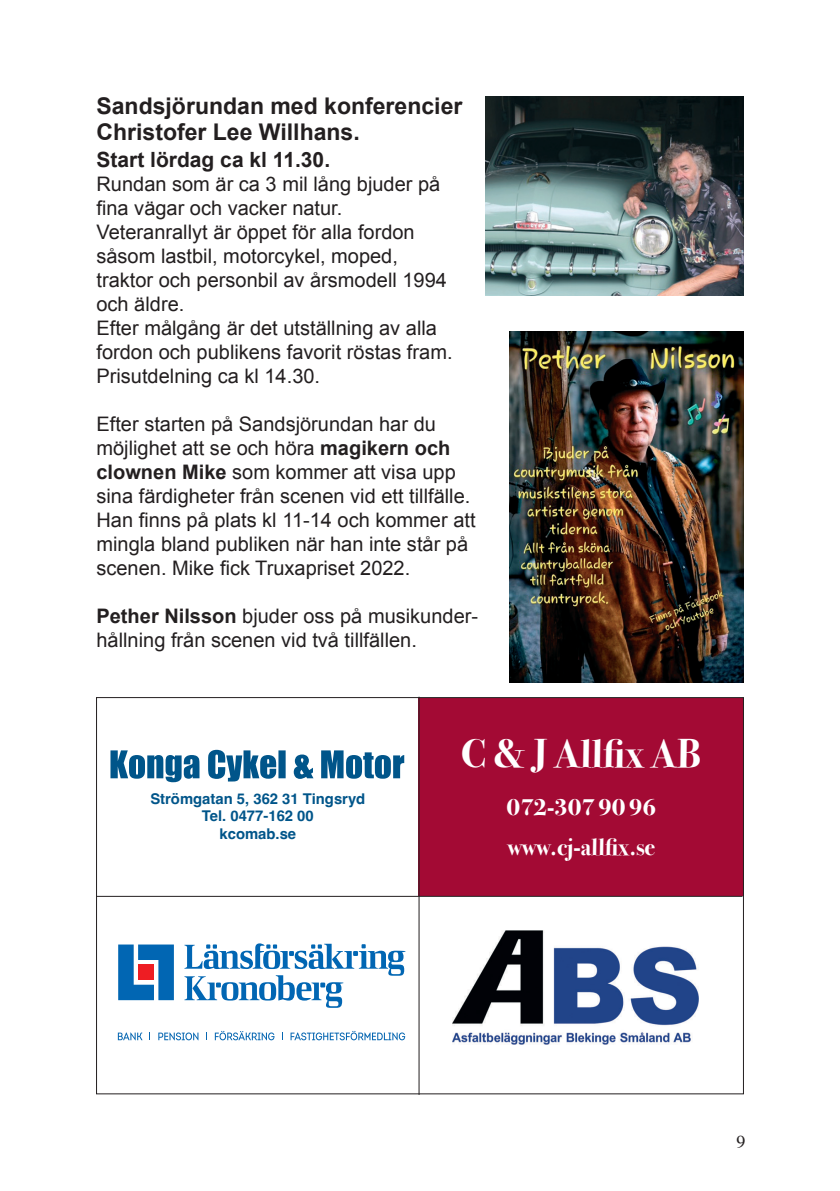
<style>
.page{position:relative;width:840px;height:1191px;background:#fff}
.page>*{position:absolute;margin:0;border:0;box-sizing:border-box;transform-origin:0 0}
.t1{font:700 40px "Bodoni Svty Two ITCTT";color:#fff}
.t2{font:700 24px/40px "Bodoni Svty Two ITCTT";color:#fff}
.t3{font:700 23px/26px "Arial";color:#231f20}
.t4{font:700 21px "Arial";color:#231f20}
.t5{font:20px/24px "Arial";color:#231f20}
.t6{font:18px "Times";color:#231f20}
.t7{font:700 14.8px/17.6px "Helvetica";color:#00558a;text-align:center}
.s1{font-weight:700}
</style>
<div class="page">
<div style="left:418px;top:698px;width:325px;height:198px;background:#a30a34"></div>
<img style="left:485px;top:96px;width:258px;height:199px">
<svg style="left:118px;top:1032px;width:24px;height:8px"></svg>
<svg style="left:158px;top:1032px;width:40px;height:8px"></svg>
<svg style="left:215px;top:1030px;width:59px;height:10px"></svg>
<svg style="left:290px;top:1031px;width:115px;height:9px"></svg>
<svg style="left:184px;top:943px;width:221px;height:64px"></svg>
<svg style="left:118px;top:944px;width:56px;height:56px"></svg>
<div style="left:138px;top:964px;width:16px;height:16px;background:#ee1d23"></div>
<img style="left:509px;top:332px;width:234px;height:350px">
<hr style="left:96px;top:896px;width:646px;height:1px;background:#231f20">
<img style="left:452px;top:931px;width:246px;height:113px">
<svg style="left:110px;top:750px;width:294px;height:32px"></svg>
<hr style="left:418px;top:696px;width:1px;height:398px;background:#231f20">
<p class="t3" style="left:96px;top:93px;width:367px">Sandsjörundan med konferencier<br>Christofer Lee Willhans.</p>
<p class="t4" style="left:96px;top:145px;width:235px">Start lördag ca kl 11.30.</p>
<p class="t5" style="left:96px;top:172px;width:357px">Rundan som är ca 3 mil lång bjuder på fina vägar och vacker natur.<br>Veteranrallyt är öppet för alla fordon såsom lastbil, motorcykel, moped, traktor och personbil av årsmodell 1994 och äldre.<br>Efter målgång är det utställning av alla fordon och publikens favorit röstas fram.<br>Prisutdelning ca kl 14.30.</p>
<p class="t5" style="left:96px;top:412px;width:380px">Efter starten på Sandsjörundan har du möjlighet att se och höra <span class="s1">magikern och clownen Mike</span> som kommer att visa upp sina färdigheter från scenen vid ett tillfälle.<br>Han finns på plats kl 11-14 och kommer att mingla bland publiken när han inte står på scenen. Mike fick Truxapriset 2022.</p>
<p class="t5" style="left:96px;top:604px;width:383px"><span class="s1">Pether Nilsson</span> bjuder oss på musikunder&shy;hållning från scenen vid två tillfällen.</p>
<p class="t7" style="left:150px;top:791px;width:216px">Strömgatan 5, 362 31 Tingsryd<br>Tel. 0477-162 00<br>kcomab.se</p>
<h1 class="t1" style="left:460px;top:720px;width:243px">C &amp; J Allfix AB</h1>
<p class="t2" style="left:506px;top:785px;width:151px">072-307 90 96 www.cj-allfix.se</p>
<p class="t6" style="left:736px;top:1124px;width:10px">9</p>
</div>
